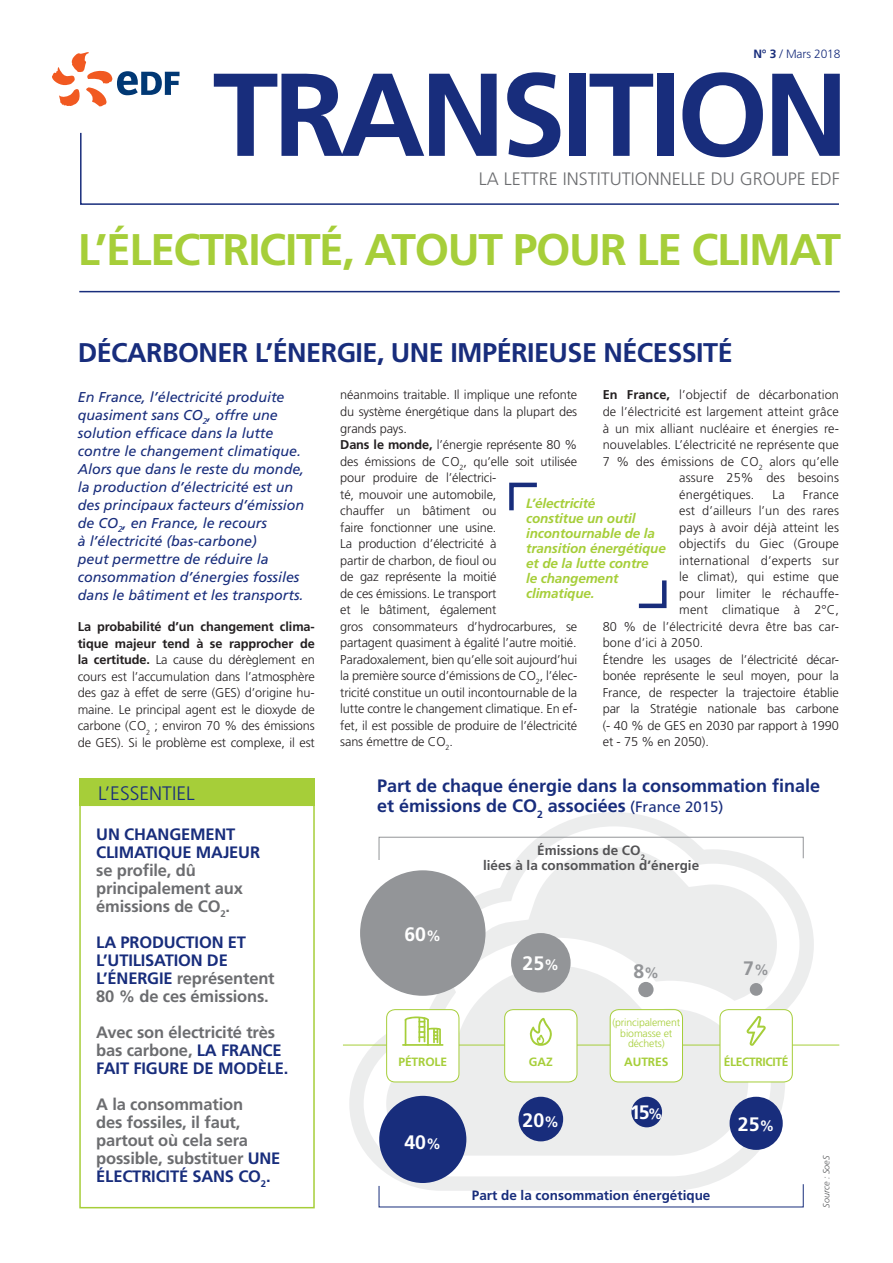
<style>
.page{position:relative;width:893px;height:1263px;background:#fff}
.page>*{position:absolute;margin:0;border:0;box-sizing:border-box;transform-origin:0 0}
.t1{font:700 117.75px "Frutiger";letter-spacing:-.04em;color:#182d7c}
.t2{font:700 44.25px "Frutiger";letter-spacing:-.03em;color:#a6ce39}
.t3{font:700 27px "Frutiger";letter-spacing:-.02em;color:#182d7c}
.t4{font:700 19.5px "Frutiger";color:#fff}
.t5{font:300 19.5px "Frutiger";color:#182d7c}
.t6{font:700 19.5px "Frutiger";color:#939598}
.t7{font:700 18px "Frutiger";color:#182d7c}
.t8{font:300 18px "Frutiger";color:#6c6d70}
.t9{font:700 16.5px/18px "Frutiger";letter-spacing:-.01em;color:#6c6d70}
.t10{font:700 16.5px/18px "Frutiger";letter-spacing:-.01em;color:#182d7c}
.t11{font:italic 14.25px/18px "Frutiger";color:#182d7c}
.t12{font:italic 700 13.5px/15px "Frutiger";letter-spacing:-.01em;color:#a6ce39}
.t13{font:700 13.5px "Frutiger";color:#535355}
.t14{font:700 13.5px "Frutiger";color:#182d7c}
.t15{font:300 12.75px/16.5px "Frutiger";letter-spacing:-.01em;color:#231f20;text-align:justify}
.t16{font:300 12.75px "Frutiger";letter-spacing:.01em;color:#231f20}
.t17{font:700 12px "Frutiger";letter-spacing:-.01em;color:#a6ce39}
.t18{font:300 12px "Frutiger";letter-spacing:-.01em;color:#182d7c}
.t19{font:700 12px "Frutiger";letter-spacing:-.03em;color:#a6ce39}
.t20{font:300 10.5px/10.5px "Frutiger";letter-spacing:-.01em;color:#a6ce39;text-align:center}
.t21{font:italic 300 9px "Frutiger";color:#57585a}
.s1{font-weight:700}
.s2{color:#6c6d70}
.s3{color:#182d7c}
.s4{font-weight:400;font-size:15px}
.s5{font-size:15px}
</style>
<div class="page">
<svg style="left:52px;top:52px;width:128px;height:54px"></svg>
<svg style="left:80px;top:132px;width:759px;height:73px"></svg>
<hr style="left:79px;top:291px;width:761px;height:1px;background:#182d7c">
<div style="left:79px;top:804px;width:236px;height:404px;border:2px solid #a6ce39"></div>
<div style="left:79px;top:778px;width:236px;height:28px;background:#a6ce39"></div>
<svg style="left:509px;top:482px;width:28px;height:29px"></svg>
<svg style="left:638px;top:580px;width:29px;height:29px"></svg>
<svg style="left:349px;top:812px;width:465px;height:371px"></svg>
<svg style="left:378px;top:836px;width:426px;height:25px"></svg>
<svg style="left:378px;top:1183px;width:426px;height:25px"></svg>
<hr style="left:343px;top:1045px;width:496px;height:1px;background:#a6ce39">
<div style="left:387px;top:1010px;width:72px;height:72px;background:#fff;border-radius:9px"></div>
<div style="left:386px;top:1009px;width:73px;height:73px;border:1px solid #a6ce39;border-radius:9px"></div>
<div style="left:360px;top:870px;width:125px;height:126px;background:#939598;border-radius:50%"></div>
<div style="left:379px;top:1096px;width:87px;height:87px;background:#182d7c;border-radius:50%"></div>
<hr style="left:402px;top:1044px;width:41px;height:2px;background:#a6ce39">
<svg style="left:405px;top:1016px;width:36px;height:30px"></svg>
<div style="left:511px;top:933px;width:60px;height:59px;background:#939598;border-radius:50%"></div>
<div style="left:518px;top:1097px;width:45px;height:44px;background:#182d7c;border-radius:50%"></div>
<div style="left:505px;top:1010px;width:72px;height:72px;background:#fff;border-radius:9px"></div>
<div style="left:504px;top:1009px;width:73px;height:73px;border:1px solid #a6ce39;border-radius:9px"></div>
<svg style="left:529px;top:1018px;width:23px;height:28px"></svg>
<div style="left:750px;top:983px;width:12px;height:13px;background:#939598;border-radius:50%"></div>
<div style="left:730px;top:1097px;width:53px;height:53px;background:#182d7c;border-radius:50%"></div>
<div style="left:720px;top:1010px;width:72px;height:72px;background:#fff;border-radius:9px"></div>
<div style="left:720px;top:1009px;width:73px;height:73px;border:1px solid #a6ce39;border-radius:9px"></div>
<svg style="left:746px;top:1016px;width:20px;height:30px"></svg>
<div style="left:638px;top:982px;width:16px;height:15px;background:#939598;border-radius:50%"></div>
<div style="left:631px;top:1097px;width:31px;height:30px;background:#182d7c;border-radius:50%"></div>
<div style="left:610px;top:1010px;width:72px;height:72px;background:#fff;border-radius:9px"></div>
<div style="left:610px;top:1009px;width:73px;height:73px;border:1px solid #a6ce39;border-radius:9px"></div>
<p class="t18" style="left:753px;top:47px;width:89px"><span class="s1">N° 3</span> / Mars 2018</p>
<p class="t1" style="left:213px;top:46px;width:637px">TRANSITION</p>
<p class="t8" style="left:479px;top:169px;width:363px">LA LETTRE INSTITUTIONNELLE DU GROUPE EDF</p>
<p class="t2" style="left:78px;top:223px;width:765px">L’ÉLECTRICITÉ, ATOUT POUR LE CLIMAT</p>
<p class="t3" style="left:78px;top:337px;width:656px">DÉCARBONER L’ÉNERGIE, UNE IMPÉRIEUSE NÉCESSITÉ</p>
<p class="t11" style="left:78px;top:388px;width:228px">En France, l’électricité produite quasiment sans CO<sub>2</sub>, offre une solution efficace dans la lutte contre le changement climatique.<br>Alors que dans le reste du monde, la production d’électricité est un des principaux facteurs d’émission de CO<sub>2</sub>, en France, le recours<br>à l’électricité (bas-carbone)<br>peut permettre de réduire la consommation d’énergies fossiles dans le bâtiment et les transports.</p>
<p class="t15" style="left:78px;top:619px;width:238px"><span class="s1">La probabilité d’un changement clima&shy;tique majeur tend à se rapprocher de la certitude.</span> La cause du dérèglement en cours est l’accumulation dans l’atmosphère des gaz à effet de serre (GES) d’origine hu&shy;maine. Le principal agent est le dioxyde de carbone (CO<sub>2</sub> ; environ 70 % des émissions de GES). Si le problème est complexe, il est</p>
<p class="t5" style="left:98px;top:782px;width:98px">L’ESSENTIEL</p>
<p class="t10" style="left:96px;top:825px;width:165px">UN CHANGEMENT<br>CLIMATIQUE MAJEUR</p>
<p class="t9" style="left:96px;top:861px;width:148px">se profile, dû principalement aux émissions de CO<sub>2</sub>.</p>
<p class="t10" style="left:96px;top:933px;width:180px">LA PRODUCTION ET<br>L’UTILISATION DE<br>L’ÉNERGIE <span class="s2">représentent</span></p>
<p class="t9" style="left:96px;top:987px;width:174px">80 % de ces émissions.</p>
<p class="t9" style="left:96px;top:1023px;width:194px">Avec son électricité très bas carbone, <span class="s3">LA FRANCE<br>FAIT FIGURE DE MODÈLE.</span></p>
<p class="t9" style="left:96px;top:1095px;width:186px">A la consommation<br>des fossiles, il faut, partout où cela sera possible, substituer <span class="s3">UNE<br>ÉLECTRICITÉ SANS CO</span><sub>2</sub><span class="s3">.</span></p>
<p class="t15" style="left:340px;top:387px;width:238px">néanmoins traitable. Il implique une refonte du système énergétique dans la plupart des grands pays.</p>
<p class="t15" style="left:340px;top:436px;width:238px;text-align:left"><span class="s1">Dans le monde,</span> l’énergie représente 80 % des émissions de CO<sub>2</sub>, qu’elle soit utilisée pour produire de l’électrici-<br>té, mouvoir une automobile,<br>chauffer un bâtiment ou<br>faire fonctionner une usine.<br>La production d’électricité à<br>partir de charbon, de fioul ou<br>de gaz représente la moitié<br>de ces émissions. Le transport<br>et le bâtiment, également<br>gros consommateurs d’hydrocarbures, se partagent quasiment à égalité l’autre moitié.</p>
<p class="t15" style="left:340px;top:651px;width:238px">Paradoxalement, bien qu’elle soit aujourd’hui la première source d’émissions de CO<sub>2</sub>, l’élec&shy;tricité constitue un outil incontournable de la lutte contre le changement climatique. En ef&shy;fet, il est possible de produire de l’électricité sans émettre de CO<sub>2</sub>.</p>
<p class="t16" style="left:603px;top:388px;width:238px"><span class="s1">En France,</span> l’objectif de décarbonation</p>
<p class="t16" style="left:603px;top:404px;width:238px">de l’électricité est largement atteint grâce</p>
<p class="t16" style="left:603px;top:421px;width:238px">à un mix alliant nucléaire et énergies re-</p>
<p class="t16" style="left:603px;top:437px;width:238px">nouvelables. L’électricité ne représente que</p>
<p class="t16" style="left:603px;top:454px;width:238px">7 % des émissions de CO<sub>2</sub> alors qu’elle</p>
<p class="t16" style="left:679px;top:470px;width:161px">assure 25% des besoins</p>
<p class="t16" style="left:679px;top:487px;width:77px">énergétiques.</p>
<p class="t15" style="left:773px;top:486px;width:14px">La</p>
<p class="t15" style="left:803px;top:486px;width:38px">France</p>
<p class="t16" style="left:679px;top:503px;width:161px">est d’ailleurs l’un des rares</p>
<p class="t16" style="left:679px;top:520px;width:161px">pays à avoir déjà atteint les</p>
<p class="t16" style="left:679px;top:536px;width:161px">objectifs du Giec (Groupe</p>
<p class="t16" style="left:679px;top:553px;width:161px">international d’experts sur</p>
<p class="t16" style="left:679px;top:569px;width:161px">le climat), qui estime que</p>
<p class="t16" style="left:679px;top:586px;width:161px">pour limiter le réchauffe-</p>
<p class="t16" style="left:679px;top:602px;width:161px">ment climatique à 2°C,</p>
<p class="t16" style="left:603px;top:619px;width:238px">80 % de l’électricité devra être bas car-</p>
<p class="t16" style="left:603px;top:635px;width:102px">bone d’ici à 2050.</p>
<p class="t15" style="left:603px;top:651px;width:238px">Étendre les usages de l’électricité décar&shy;bonée représente le seul moyen, pour la France, de respecter la trajectoire établie par la Stratégie nationale bas carbone (- 40 % de GES en 2030 par rapport à 1990 et - 75 % en 2050).</p>
<p class="t12" style="left:526px;top:495px;width:71px">L’électricité</p>
<p class="t12" style="left:526px;top:510px;width:111px">constitue un outil</p>
<p class="t12" style="left:526px;top:525px;width:141px">incontournable de la transition énergétique et de la lutte contre</p>
<p class="t12" style="left:526px;top:570px;width:94px">le changement climatique.</p>
<p class="t7" style="left:377px;top:775px;width:445px">Part de chaque énergie dans la consommation finale</p>
<p class="t7" style="left:377px;top:795px;width:348px">et émissions de CO<sub>2</sub> associées <span class="s4">(France 2015)</span></p>
<p class="t13" style="left:537px;top:843px;width:109px">Émissions de CO<sub>2</sub></p>
<p class="t13" style="left:483px;top:857px;width:218px">liées à la consommation d’énergie</p>
<p class="t4" style="left:404px;top:922px;width:38px">60<span class="s5">%</span></p>
<p class="t17" style="left:398px;top:1054px;width:50px">PÉTROLE</p>
<p class="t4" style="left:404px;top:1130px;width:38px">40<span class="s5">%</span></p>
<p class="t4" style="left:522px;top:952px;width:38px">25<span class="s5">%</span></p>
<p class="t6" style="left:633px;top:960px;width:27px">8<span class="s5">%</span></p>
<p class="t6" style="left:743px;top:956px;width:27px">7<span class="s5">%</span></p>
<p class="t20" style="left:612px;top:1017px;width:69px">(principalement biomasse et déchets)</p>
<p class="t17" style="left:529px;top:1054px;width:25px">GAZ</p>
<p class="t17" style="left:624px;top:1054px;width:46px">AUTRES</p>
<p class="t19" style="left:724px;top:1054px;width:66px">ÉLECTRICITÉ</p>
<p class="t4" style="left:522px;top:1108px;width:38px">20<span class="s5">%</span></p>
<p class="t4" style="left:630px;top:1101px;width:34px">15<span class="s5">%</span></p>
<p class="t4" style="left:738px;top:1113px;width:38px">25<span class="s5">%</span></p>
<p class="t14" style="left:472px;top:1187px;width:240px">Part de la consommation énergétique</p>
<p class="t21" style="left:821px;top:1208px;width:54px;rotate:-90deg">Source : SoeS</p>
</div>
